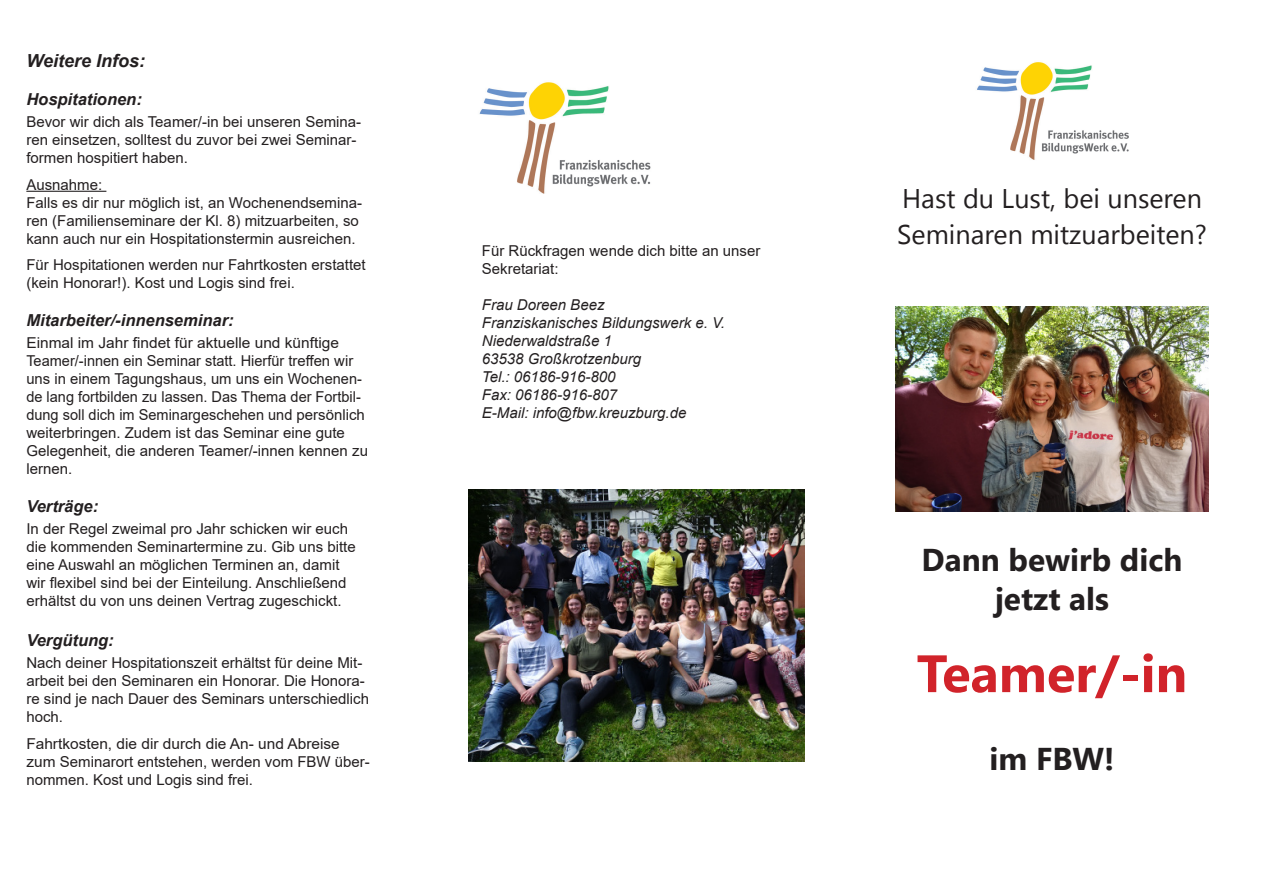
<style>
.page{position:relative;width:1263px;height:893px;background:#fff}
.page>*{position:absolute;margin:0;border:0;box-sizing:border-box;transform-origin:0 0}
.t1{font:700 52.5px "Nirmala UI";color:#d1232a}
.t2{font:700 31.5px "Nirmala UI";color:#231f20}
.t3{font:27px/36px "Nirmala UI";color:#231f20}
.t4{font:italic 700 18px "Arial";color:#231f20}
.t5{font:italic 700 16.5px "Arial";color:#231f20}
.t6{font:15px/18px "Arial";color:#231f20}
.t7{font:italic 15px "Arial";color:#231f20}
</style>
<div class="page">
<img style="left:468px;top:489px;width:337px;height:272px">
<img style="left:479px;top:82px;width:172px;height:112px">
<img style="left:977px;top:62px;width:152px;height:98px">
<hr style="left:26px;top:191px;width:80px;height:1px;background:#231f20">
<img style="left:895px;top:306px;width:314px;height:206px">
<p class="t4" style="left:26px;top:49px;width:120px">Weitere Infos:</p>
<p class="t5" style="left:26px;top:88px;width:117px">Hospitationen:</p>
<p class="t6" style="left:26px;top:113px;width:336px">Bevor wir dich als Teamer/-in bei unseren Semina&shy;ren einsetzen, solltest du zuvor bei zwei Seminar&shy;formen hospitiert haben.</p>
<p class="t6" style="left:26px;top:175px;width:77px">Ausnahme:</p>
<p class="t6" style="left:26px;top:193px;width:337px">Falls es dir nur möglich ist, an Wochenendsemina&shy;ren (Familienseminare der Kl. 8) mitzuarbeiten, so kann auch nur ein Hospitationstermin ausreichen.</p>
<p class="t6" style="left:26px;top:256px;width:341px">Für Hospitationen werden nur Fahrtkosten erstattet (kein Honorar!). Kost und Logis sind frei.</p>
<p class="t5" style="left:26px;top:309px;width:209px">Mitarbeiter/-innenseminar:</p>
<p class="t6" style="left:26px;top:334px;width:343px">Einmal im Jahr findet für aktuelle und künftige Teamer/-innen ein Seminar statt. Hierfür treffen wir uns in einem Tagungshaus, um uns ein Wochenen&shy;de lang fortbilden zu lassen. Das Thema der Fortbil&shy;dung soll dich im Seminargeschehen und persönlich weiterbringen. Zudem ist das Seminar eine gute Gelegenheit, die anderen Teamer/-innen kennen zu lernen.</p>
<p class="t5" style="left:26px;top:495px;width:73px">Verträge:</p>
<p class="t6" style="left:26px;top:520px;width:331px">In der Regel zweimal pro Jahr schicken wir euch die kommenden Seminartermine zu. Gib uns bitte eine Auswahl an möglichen Terminen an, damit wir flexibel sind bei der Einteilung. Anschließend erhältst du von uns deinen Vertrag zugeschickt.</p>
<p class="t5" style="left:26px;top:629px;width:89px">Vergütung:</p>
<p class="t6" style="left:26px;top:654px;width:344px">Nach deiner Hospitationszeit erhältst für deine Mit&shy;arbeit bei den Seminaren ein Honorar. Die Honora&shy;re sind je nach Dauer des Seminars unterschiedlich hoch.</p>
<p class="t6" style="left:26px;top:734px;width:345px">Fahrtkosten, die dir durch die An- und Abreise zum Seminarort entstehen, werden vom FBW über&shy;nommen. Kost und Logis sind frei.</p>
<p class="t6" style="left:482px;top:241px;width:280px">Für Rückfragen wende dich bitte an unser<br>Sekretariat:</p>
<p class="t7" style="left:482px;top:295px;width:124px">Frau Doreen Beez</p>
<p class="t7" style="left:482px;top:313px;width:245px">Franziskanisches Bildungswerk e. V.</p>
<p class="t7" style="left:482px;top:331px;width:132px">Niederwaldstraße 1</p>
<p class="t7" style="left:482px;top:349px;width:161px">63538 Großkrotzenburg</p>
<p class="t7" style="left:482px;top:367px;width:135px">Tel.: 06186-916-800</p>
<p class="t7" style="left:482px;top:385px;width:137px">Fax: 06186-916-807</p>
<p class="t7" style="left:482px;top:403px;width:206px">E-Mail: info@fbw.kreuzburg.de</p>
<p class="t3" style="left:897px;top:178px;width:311px">Hast du Lust, bei unseren<br>Seminaren mitzuarbeiten?</p>
<p class="t2" style="left:921px;top:533px;width:262px">Dann bewirb dich</p>
<p class="t2" style="left:995px;top:572px;width:116px">jetzt als</p>
<p class="t1" style="left:917px;top:630px;width:272px">Teamer/-in</p>
<p class="t2" style="left:989px;top:733px;width:127px">im FBW!</p>
</div>
